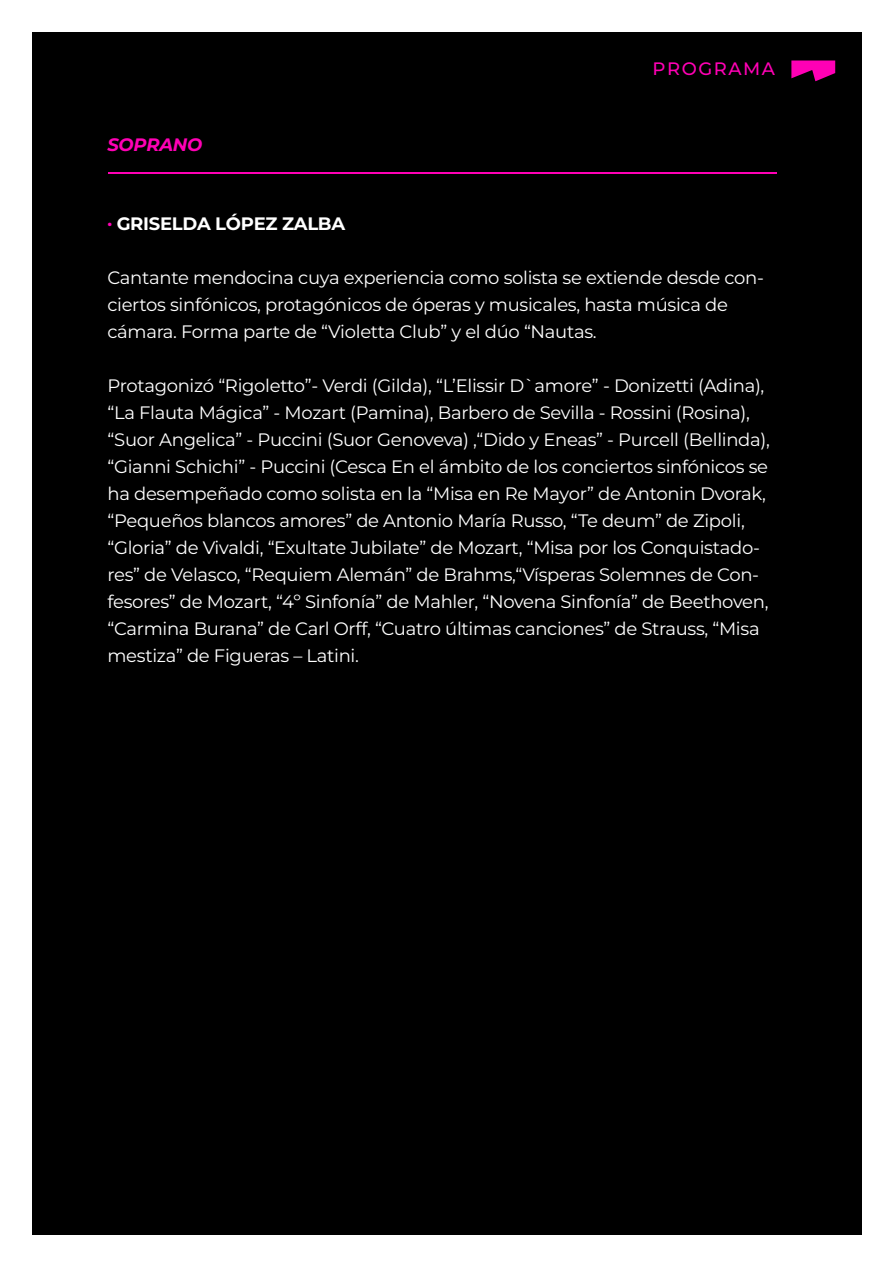
<style>
.page{position:relative;width:893px;height:1263px;background:#fff}
.page>*{position:absolute;margin:0;border:0;box-sizing:border-box;transform-origin:0 0}
.t1{font:18px/27px "Montserrat";letter-spacing:-.015em;color:#fff}
.t2{font:700 18px "Montserrat";letter-spacing:-.015em;color:#fff}
.t3{font:500 18px "Montserrat";letter-spacing:.085em;color:#ff00b5}
.t4{font:italic 700 18px "Montserrat";letter-spacing:-.015em;color:#ff00b5}
</style>
<div class="page">
<div style="left:32px;top:32px;width:829px;height:1202px;background:#000"></div>
<hr style="left:109px;top:172px;width:668px;height:2px;background:#ff00b5">
<svg style="left:791px;top:61px;width:44px;height:20px"></svg>
<p class="t4" style="left:107px;top:132px;width:96px">SOPRANO</p>
<p class="t2" style="left:107px;top:212px;width:239px"><sup>.</sup> GRISELDA LÓPEZ ZALBA</p>
<p class="t3" style="left:653px;top:57px;width:124px">PROGRAMA</p>
<p class="t1" style="left:107px;top:264px;width:658px">Cantante mendocina cuya experiencia como solista se extiende desde con&shy;ciertos sinfónicos, protagónicos de óperas y musicales, hasta música de cámara. Forma parte de “Violetta Club” y el dúo “Nautas.</p>
<p class="t1" style="left:107px;top:372px;width:664px">Protagonizó “Rigoletto”- Verdi (Gilda), “L’Elissir D`amore” - Donizetti (Adina), “La Flauta Mágica” - Mozart (Pamina), Barbero de Sevilla - Rossini (Rosina), “Suor Angelica” - Puccini (Suor Genoveva) ,“Dido y Eneas” - Purcell (Bellinda), “Gianni Schichi” - Puccini (Cesca En el ámbito de los conciertos sinfónicos se ha desempeñado como solista en la “Misa en Re Mayor” de Antonin Dvorak, “Pequeños blancos amores” de Antonio María Russo, “Te deum” de Zipoli, “Gloria” de Vivaldi, “Exultate Jubilate” de Mozart, “Misa por los Conquistado&shy;res” de Velasco, “Requiem Alemán” de Brahms,“Vísperas Solemnes de Con&shy;fesores” de Mozart, “4º Sinfonía” de Mahler, “Novena Sinfonía” de Beethoven, “Carmina Burana” de Carl Orff, “Cuatro últimas canciones” de Strauss, “Misa mestiza” de Figueras – Latini.</p>
</div>
